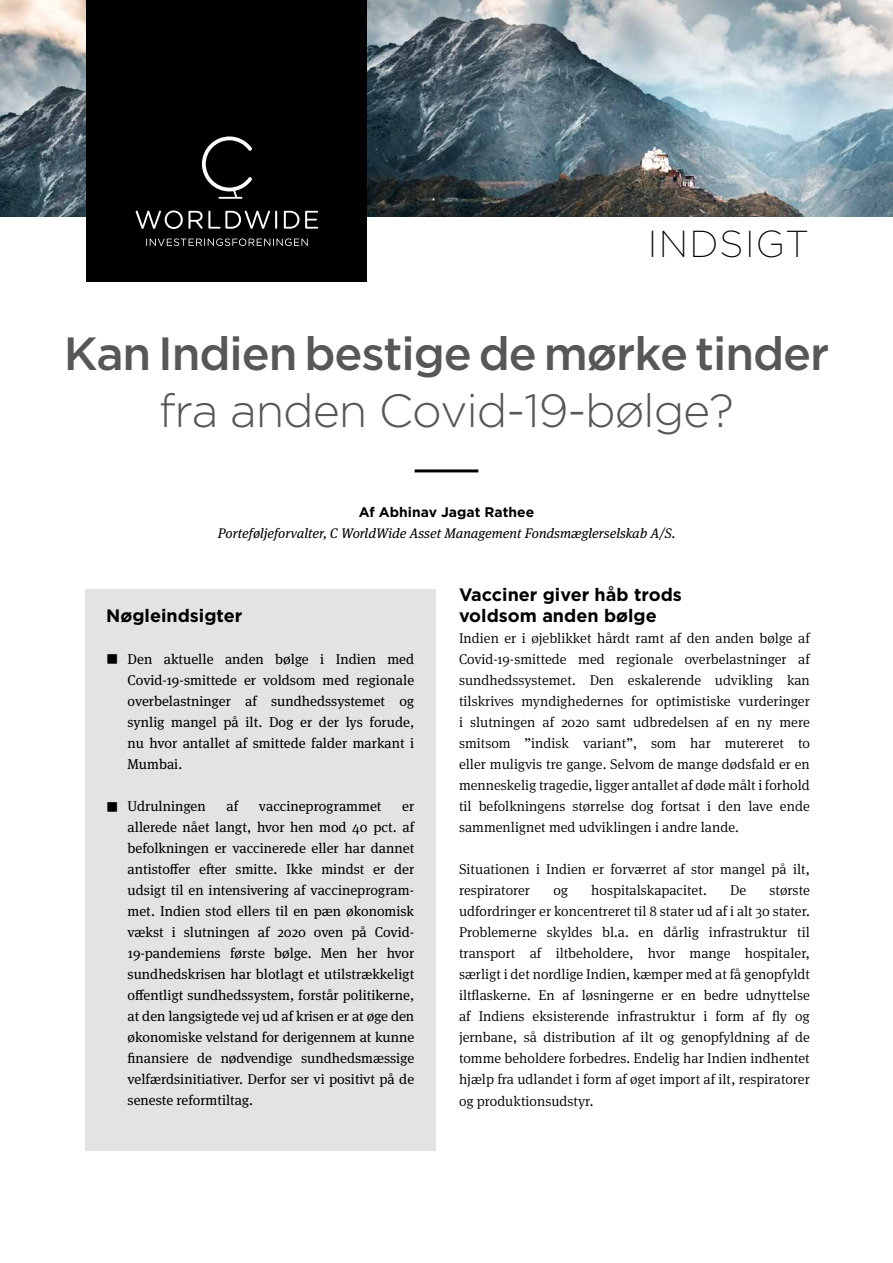
<style>
.page{position:relative;width:893px;height:1263px;background:#fff}
.page>*{position:absolute;margin:0;border:0;box-sizing:border-box;transform-origin:0 0}
.t1{font:500 46.5px "Gotham";letter-spacing:-.025em;color:#575756}
.t2{font:300 46.5px "Gotham";letter-spacing:-.025em;color:#575756}
.t3{font:200 37.5px "Gotham";letter-spacing:.035em;color:#000}
.t4{font:700 18px/21px "Gotham";color:#000}
.t5{font:300 14.25px/21px "Meta Serif Pro";color:#000;text-align:justify}
.t6{font:14.25px/21px "Meta Serif Pro";color:#000;text-align:justify}
.t7{font:italic 13.8px "Meta Serif Pro";color:#000}
.t8{font:700 13.8px "Gotham";color:#000}
</style>
<div class="page">
<img style="left:367px;top:0;width:526px;height:216px">
<img style="left:0;top:0;width:86px;height:216px">
<hr style="left:415px;top:469px;width:63px;height:3px;background:#000">
<div style="left:85px;top:589px;width:350px;height:561px;background:#e3e3e3"></div>
<div style="left:86px;top:0;width:281px;height:282px;background:#000"></div>
<svg style="left:136px;top:210px;width:141px;height:19px"></svg>
<svg style="left:284px;top:211px;width:15px;height:18px"></svg>
<svg style="left:305px;top:211px;width:13px;height:18px"></svg>
<svg style="left:146px;top:238px;width:162px;height:8px"></svg>
<svg style="left:202px;top:136px;width:50px;height:63px"></svg>
<h2 class="t3" style="left:648px;top:220px;width:162px">INDSIGT</h2>
<h1 class="t1" style="left:64px;top:323px;width:767px">Kan Indien bestige de mørke tinder</h1>
<h1 class="t2" style="left:159px;top:381px;width:577px">fra anden Covid-19-bølge?</h1>
<p class="t8" style="left:359px;top:503px;width:177px">Af Abhinav Jagat Rathee</p>
<p class="t7" style="left:218px;top:523px;width:459px">Porteføljeforvalter, C WorldWide Asset Management Fondsmæglerselskab A/S.</p>
<p class="t4" style="left:106px;top:605px;width:137px">Nøgleindsigter</p>
<p class="t6" style="left:128px;top:648px;width:288px;text-indent:-21px">■ Den aktuelle anden bølge i Indien med Covid-19-smittede er voldsom med regionale overbelastninger af sundhedssystemet og synlig mangel på ilt. Dog er der lys forude, nu hvor antallet af smittede falder markant i Mumbai.</p>
<p class="t6" style="left:106px;top:795px;width:101px">■ Udrulningen</p>
<p class="t6" style="left:226px;top:795px;width:13px">af</p>
<p class="t6" style="left:259px;top:795px;width:124px">vaccineprogrammet</p>
<p class="t6" style="left:128px;top:795px;width:288px;text-indent:275px">er allerede nået langt, hvor hen mod 40 pct. af befolkningen er vaccinerede eller har dannet antistoffer efter smitte. Ikke mindst er der udsigt til en intensivering af vaccineprogram&shy;met. Indien stod ellers til en pæn økonomisk vækst i slutningen af 2020 oven på Covid-19-pandemiens første bølge. Men her hvor sundhedskrisen har blotlagt et utilstrækkeligt offentligt sundhedssystem, forstår politikerne, at den langsigtede vej ud af krisen er at øge den økonomiske velstand for derigennem at kunne finansiere de nødvendige sundhedsmæssige velfærdsinitiativer. Derfor ser vi positivt på de seneste reformtiltag.</p>
<p class="t4" style="left:459px;top:584px;width:224px">Vacciner giver håb trods voldsom anden bølge</p>
<p class="t5" style="left:459px;top:627px;width:352px">Indien er i øjeblikket hårdt ramt af den anden bølge af Covid-19-smittede med regionale overbelastninger af sundhedssystemet. Den eskalerende udvikling kan tilskrives myndighedernes for optimistiske vurderinger i slutningen af 2020 samt udbredelsen af en ny mere smitsom ”indisk variant”, som har mutereret to eller muligvis tre gange. Selvom de mange dødsfald er en menneskelig tragedie, ligger antallet af døde målt i forhold til befolkningens størrelse dog fortsat i den lave ende sammenlignet med udviklingen i andre lande.</p>
<p class="t5" style="left:459px;top:858px;width:352px">Situationen i Indien er forværret af stor mangel på ilt, respiratorer</p>
<p class="t5" style="left:553px;top:879px;width:16px">og</p>
<p class="t5" style="left:591px;top:879px;width:117px">hospitalskapacitet.</p>
<p class="t5" style="left:730px;top:879px;width:18px">De</p>
<p class="t5" style="left:459px;top:879px;width:352px;text-indent:311px">største udfordringer er koncentreret til 8 stater ud af i alt 30 stater.<br>Problemerne skyldes bl.a. en dårlig infrastruktur til transport af iltbeholdere, hvor mange hospitaler, særligt i det nordlige Indien, kæmper med at få genopfyldt iltflaskerne. En af løsningerne er en bedre udnyttelse af Indiens eksisterende infrastruktur i form af fly og jernbane, så distribution af ilt og genopfyldning af de tomme beholdere forbedres. Endelig har Indien indhentet hjælp fra udlandet i form af øget import af ilt, respiratorer og produktionsudstyr.</p>
</div>
